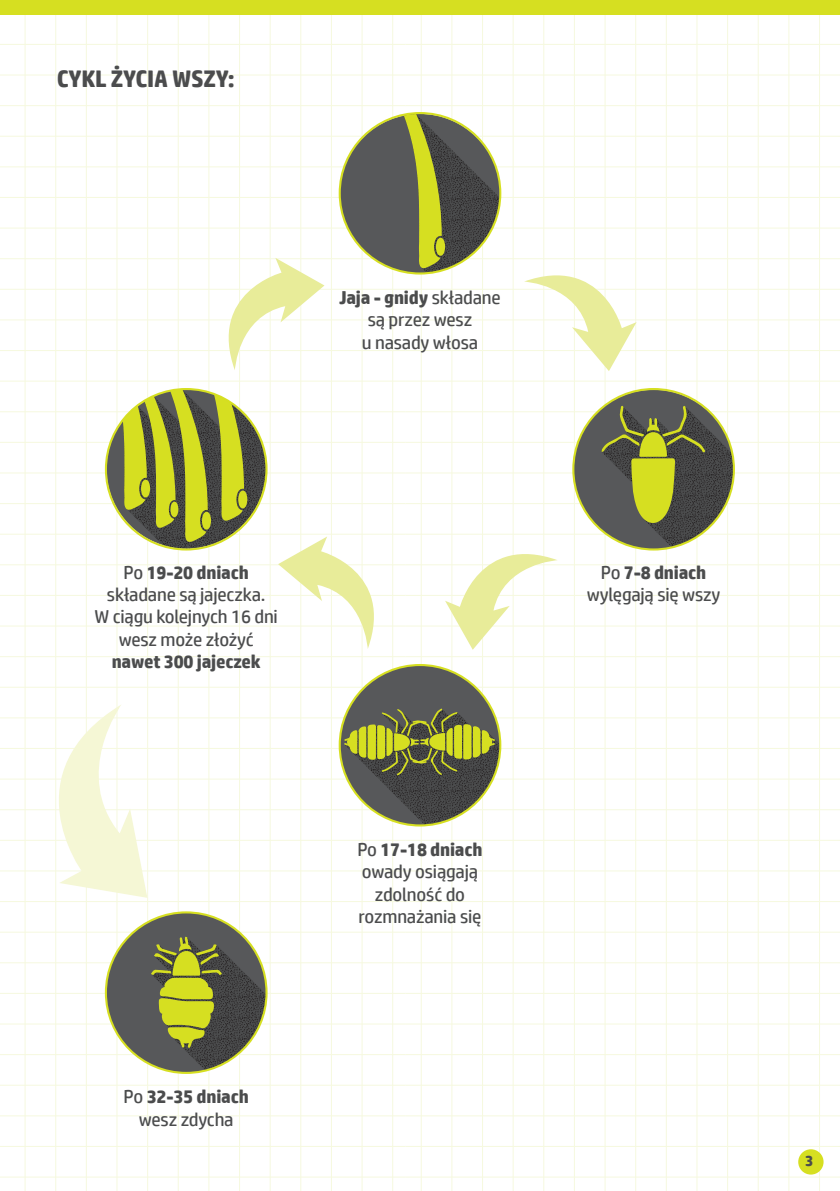
<style>
.page{position:relative;width:840px;height:1191px;background:#fff}
.page>*{position:absolute;margin:0;border:0;box-sizing:border-box;transform-origin:0 0}
.tytuł{font:700 24px "HP Simplified";letter-spacing:-.01em;color:#4b4c4d}
.t1{font:18.6px/22.4px "HP Simplified";letter-spacing:-.01em;color:#4b4c4d;text-align:center}
.t2{font:700 18.6px "HP Simplified";letter-spacing:-.01em;color:#4b4c4d}
.tekst_główny{font:700 15.4px "HP Simplified";color:#4b4c4d}
.s1{font-weight:700}
.s2{font-weight:400}
</style>
<div class="page">
<hr style="left:392px;top:0;width:1px;height:1191px;background:#f6f9df">
<hr style="left:361px;top:0;width:1px;height:1191px;background:#f6f9df">
<hr style="left:331px;top:0;width:1px;height:1191px;background:#f6f9df">
<hr style="left:300px;top:0;width:1px;height:1191px;background:#f6f9df">
<hr style="left:270px;top:0;width:1px;height:1191px;background:#f6f9df">
<hr style="left:239px;top:0;width:1px;height:1191px;background:#f6f9df">
<hr style="left:208px;top:0;width:1px;height:1191px;background:#f6f9df">
<hr style="left:178px;top:0;width:1px;height:1191px;background:#f6f9df">
<hr style="left:147px;top:0;width:1px;height:1191px;background:#f6f9df">
<hr style="left:117px;top:0;width:1px;height:1191px;background:#f6f9df">
<hr style="left:86px;top:0;width:1px;height:1191px;background:#f6f9df">
<hr style="left:55px;top:0;width:1px;height:1191px;background:#f6f9df">
<hr style="left:25px;top:0;width:1px;height:1191px;background:#f6f9df">
<hr style="left:0;top:44px;width:405px;height:1px;background:#f6f9df">
<hr style="left:0;top:75px;width:405px;height:1px;background:#f6f9df">
<hr style="left:0;top:105px;width:405px;height:1px;background:#f6f9df">
<hr style="left:0;top:136px;width:405px;height:1px;background:#f6f9df">
<hr style="left:0;top:166px;width:405px;height:1px;background:#f6f9df">
<hr style="left:0;top:197px;width:405px;height:1px;background:#f6f9df">
<hr style="left:0;top:228px;width:405px;height:1px;background:#f6f9df">
<hr style="left:0;top:258px;width:405px;height:1px;background:#f6f9df">
<hr style="left:0;top:289px;width:405px;height:1px;background:#f6f9df">
<hr style="left:0;top:319px;width:405px;height:1px;background:#f6f9df">
<hr style="left:0;top:350px;width:405px;height:1px;background:#f6f9df">
<hr style="left:0;top:381px;width:405px;height:1px;background:#f6f9df">
<hr style="left:0;top:411px;width:405px;height:1px;background:#f6f9df">
<hr style="left:0;top:442px;width:405px;height:1px;background:#f6f9df">
<hr style="left:0;top:472px;width:405px;height:1px;background:#f6f9df">
<hr style="left:0;top:503px;width:405px;height:1px;background:#f6f9df">
<hr style="left:0;top:534px;width:405px;height:1px;background:#f6f9df">
<hr style="left:0;top:564px;width:405px;height:1px;background:#f6f9df">
<hr style="left:0;top:595px;width:405px;height:1px;background:#f6f9df">
<hr style="left:0;top:625px;width:405px;height:1px;background:#f6f9df">
<hr style="left:0;top:656px;width:405px;height:1px;background:#f6f9df">
<hr style="left:0;top:687px;width:405px;height:1px;background:#f6f9df">
<hr style="left:0;top:717px;width:405px;height:1px;background:#f6f9df">
<hr style="left:0;top:748px;width:405px;height:1px;background:#f6f9df">
<hr style="left:0;top:778px;width:405px;height:1px;background:#f6f9df">
<hr style="left:0;top:809px;width:405px;height:1px;background:#f6f9df">
<hr style="left:0;top:840px;width:405px;height:1px;background:#f6f9df">
<hr style="left:0;top:870px;width:405px;height:1px;background:#f6f9df">
<hr style="left:0;top:901px;width:405px;height:1px;background:#f6f9df">
<hr style="left:0;top:931px;width:405px;height:1px;background:#f6f9df">
<hr style="left:0;top:962px;width:405px;height:1px;background:#f6f9df">
<hr style="left:0;top:993px;width:405px;height:1px;background:#f6f9df">
<hr style="left:0;top:1023px;width:405px;height:1px;background:#f6f9df">
<hr style="left:0;top:1054px;width:405px;height:1px;background:#f6f9df">
<hr style="left:0;top:1084px;width:405px;height:1px;background:#f6f9df">
<hr style="left:0;top:1115px;width:405px;height:1px;background:#f6f9df">
<hr style="left:0;top:1146px;width:405px;height:1px;background:#f6f9df">
<hr style="left:0;top:1176px;width:405px;height:1px;background:#f6f9df">
<hr style="left:818px;top:0;width:1px;height:1191px;background:#f6f9df">
<hr style="left:788px;top:0;width:1px;height:1191px;background:#f6f9df">
<hr style="left:757px;top:0;width:1px;height:1191px;background:#f6f9df">
<hr style="left:726px;top:0;width:1px;height:1191px;background:#f6f9df">
<hr style="left:696px;top:0;width:1px;height:1191px;background:#f6f9df">
<hr style="left:665px;top:0;width:1px;height:1191px;background:#f6f9df">
<hr style="left:635px;top:0;width:1px;height:1191px;background:#f6f9df">
<hr style="left:604px;top:0;width:1px;height:1191px;background:#f6f9df">
<hr style="left:573px;top:0;width:1px;height:1191px;background:#f6f9df">
<hr style="left:543px;top:0;width:1px;height:1191px;background:#f6f9df">
<hr style="left:512px;top:0;width:1px;height:1191px;background:#f6f9df">
<hr style="left:482px;top:0;width:1px;height:1191px;background:#f6f9df">
<hr style="left:451px;top:0;width:1px;height:1191px;background:#f6f9df">
<hr style="left:420px;top:0;width:1px;height:1191px;background:#f6f9df">
<hr style="left:405px;top:44px;width:434px;height:1px;background:#f6f9df">
<hr style="left:405px;top:75px;width:434px;height:1px;background:#f6f9df">
<hr style="left:405px;top:105px;width:434px;height:1px;background:#f6f9df">
<hr style="left:405px;top:136px;width:434px;height:1px;background:#f6f9df">
<hr style="left:405px;top:166px;width:434px;height:1px;background:#f6f9df">
<hr style="left:405px;top:197px;width:434px;height:1px;background:#f6f9df">
<hr style="left:405px;top:228px;width:434px;height:1px;background:#f6f9df">
<hr style="left:405px;top:258px;width:434px;height:1px;background:#f6f9df">
<hr style="left:405px;top:289px;width:434px;height:1px;background:#f6f9df">
<hr style="left:405px;top:319px;width:434px;height:1px;background:#f6f9df">
<hr style="left:405px;top:350px;width:434px;height:1px;background:#f6f9df">
<hr style="left:405px;top:381px;width:434px;height:1px;background:#f6f9df">
<hr style="left:405px;top:411px;width:434px;height:1px;background:#f6f9df">
<hr style="left:405px;top:442px;width:434px;height:1px;background:#f6f9df">
<hr style="left:405px;top:472px;width:434px;height:1px;background:#f6f9df">
<hr style="left:405px;top:503px;width:434px;height:1px;background:#f6f9df">
<hr style="left:405px;top:534px;width:434px;height:1px;background:#f6f9df">
<hr style="left:405px;top:564px;width:434px;height:1px;background:#f6f9df">
<hr style="left:405px;top:595px;width:434px;height:1px;background:#f6f9df">
<hr style="left:405px;top:625px;width:434px;height:1px;background:#f6f9df">
<hr style="left:405px;top:656px;width:434px;height:1px;background:#f6f9df">
<hr style="left:405px;top:687px;width:434px;height:1px;background:#f6f9df">
<hr style="left:405px;top:717px;width:434px;height:1px;background:#f6f9df">
<hr style="left:405px;top:748px;width:434px;height:1px;background:#f6f9df">
<hr style="left:405px;top:778px;width:434px;height:1px;background:#f6f9df">
<hr style="left:405px;top:809px;width:434px;height:1px;background:#f6f9df">
<hr style="left:405px;top:840px;width:434px;height:1px;background:#f6f9df">
<hr style="left:405px;top:870px;width:434px;height:1px;background:#f6f9df">
<hr style="left:405px;top:901px;width:434px;height:1px;background:#f6f9df">
<hr style="left:405px;top:931px;width:434px;height:1px;background:#f6f9df">
<hr style="left:405px;top:962px;width:434px;height:1px;background:#f6f9df">
<hr style="left:405px;top:993px;width:434px;height:1px;background:#f6f9df">
<hr style="left:405px;top:1023px;width:434px;height:1px;background:#f6f9df">
<hr style="left:405px;top:1054px;width:434px;height:1px;background:#f6f9df">
<hr style="left:405px;top:1084px;width:434px;height:1px;background:#f6f9df">
<hr style="left:405px;top:1115px;width:434px;height:1px;background:#f6f9df">
<hr style="left:405px;top:1146px;width:434px;height:1px;background:#f6f9df">
<hr style="left:405px;top:1176px;width:434px;height:1px;background:#f6f9df">
<div style="left:0;top:0;width:839px;height:14px;background:#d6df21"></div>
<div style="left:797px;top:1149px;width:26px;height:25px;background:#d6df21;border-radius:50%"></div>
<svg style="left:10px;top:704px;width:137px;height:194px"></svg>
<svg style="left:523px;top:254px;width:113px;height:117px"></svg>
<svg style="left:445px;top:532px;width:112px;height:118px"></svg>
<svg style="left:339px;top:665px;width:161px;height:160px"></svg>
<svg style="left:106px;top:912px;width:160px;height:160px"></svg>
<svg style="left:573px;top:390px;width:160px;height:159px"></svg>
<svg style="left:106px;top:389px;width:160px;height:159px"></svg>
<svg style="left:339px;top:114px;width:161px;height:159px"></svg>
<svg style="left:207px;top:258px;width:117px;height:112px"></svg>
<svg style="left:278px;top:536px;width:117px;height:113px"></svg>
<p class="tytuł" style="left:57px;top:63px;width:179px">CYKL ŻYCIA WSZY:</p>
<p class="t1" style="left:339px;top:286px;width:163px"><span class="s1">Jaja - gnidy</span> składane są przez wesz<br>u nasady włosa</p>
<p class="t1" style="left:94px;top:560px;width:185px">Po <span class="s1">19-20 dniach </span>składane są jajeczka.<br>W ciągu kolejnych 16 dni wesz może złożyć <span class="s1">nawet 300 jajeczek</span></p>
<p class="t2" style="left:123px;top:1084px;width:127px"><span class="s2">Po</span> 32-35 dniach</p>
<p class="t1" style="left:139px;top:1107px;width:96px">wesz zdycha</p>
<p class="t1" style="left:357px;top:838px;width:127px">Po <span class="s1">17-18 dniach </span>owady osiągają zdolność do rozmnażania się</p>
<p class="t1" style="left:586px;top:560px;width:135px">Po <span class="s1">7-8 dniach </span>wylęgają się wszy</p>
<p class="tekst_główny" style="left:804px;top:1150px;width:10px">3</p>
</div>
